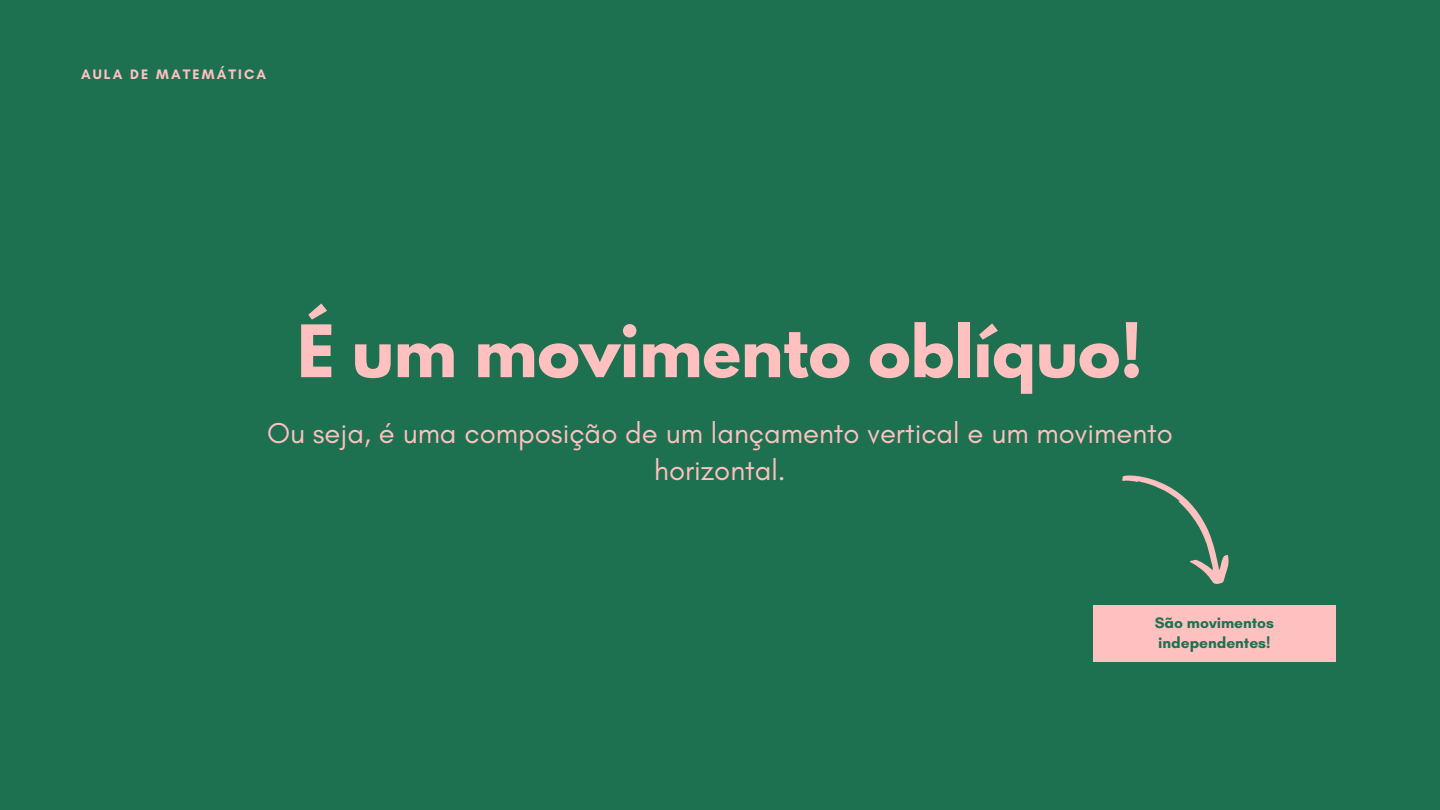
<style>
.page{position:relative;width:1440px;height:810px;background:#1d7151}
.page>*{position:absolute;margin:0;border:0;box-sizing:border-box;transform-origin:0 0}
.t1{font:700 64px "League Spartan";color:#ffc0c0}
.t2{font:29.2px/37.5px "Glacial Indifference";color:#ffc0c0;text-align:center}
.t3{font:700 15.6px/19.5px "Glacial Indifference";color:#1d7151}
.t4{font:700 14px "Glacial Indifference";letter-spacing:.15em;color:#ffc0c0}
</style>
<div class="page">
<div style="left:1093px;top:605px;width:243px;height:57px;background:#ffc0c0"></div>
<svg style="left:1122px;top:475px;width:107px;height:109px"></svg>
<p class="t4" style="left:81px;top:66px;width:187px">AULA DE MATEMÁTICA</p>
<p class="t1" style="left:297px;top:320px;width:847px">É um movimento oblíquo!</p>
<p class="t2" style="left:267px;top:414px;width:907px">Ou seja, é uma composição de um lançamento vertical e um movimento horizontal.</p>
<p class="t3" style="left:1155px;top:613px;width:121px">São movimentos independentes!</p>
</div>
